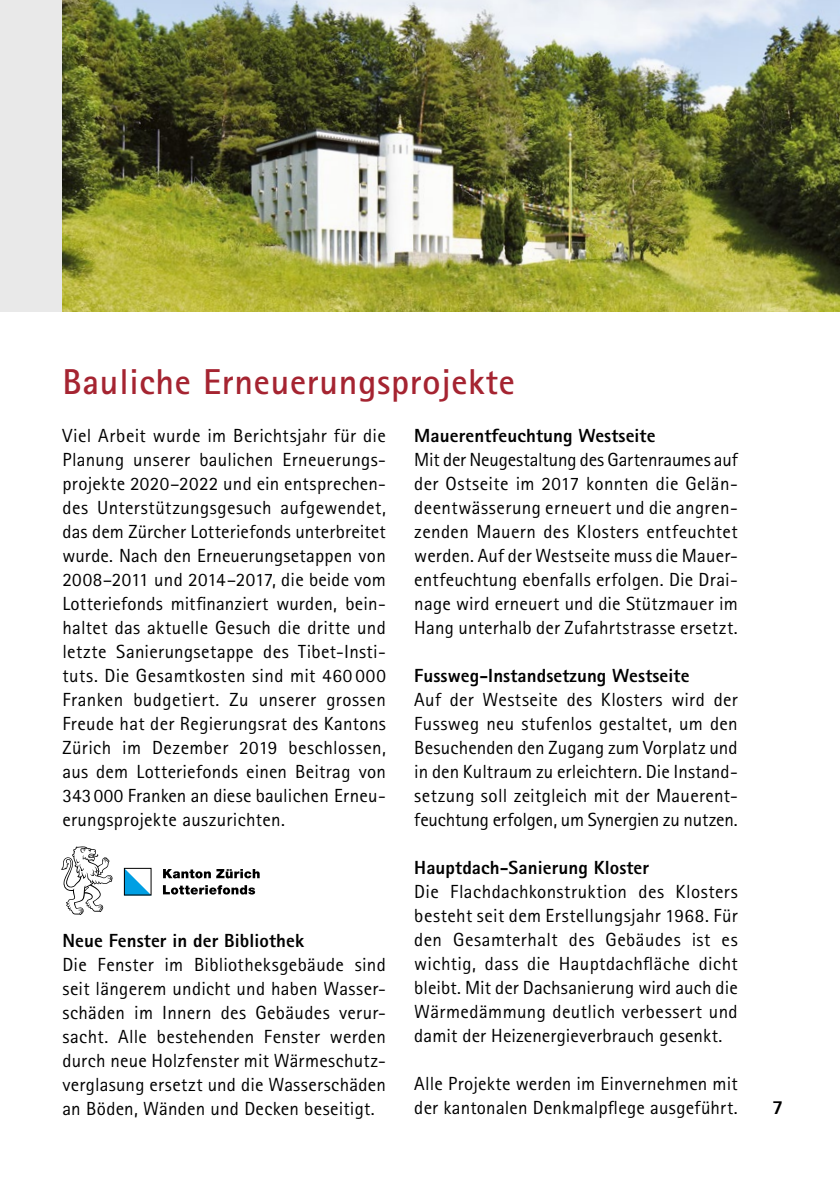
<style>
.page{position:relative;width:840px;height:1191px;background:#fff}
.page>*{position:absolute;margin:0;border:0;box-sizing:border-box;transform-origin:0 0}
.t1{font:700 36px "Rotis Sans Serif";letter-spacing:.02em;color:#a52431}
.t2{font:800 20px "Rotis Sans Serif";color:#000}
.t3{font:19px/24px "Rotis Sans Serif";letter-spacing:.01em;color:#000;text-align:justify}
.t4{font:800 19px "Rotis Sans Serif";letter-spacing:.005em;color:#000}
</style>
<div class="page">
<div style="left:0;top:0;width:62px;height:312px;background:#e9e9e9"></div>
<svg style="left:61px;top:846px;width:52px;height:69px"></svg>
<svg style="left:163px;top:869px;width:96px;height:9px"></svg>
<svg style="left:163px;top:885px;width:92px;height:9px"></svg>
<svg style="left:126px;top:870px;width:23px;height:23px"></svg>
<div style="left:124px;top:868px;width:27px;height:27px;border:1px solid #000"></div>
<img style="left:62px;top:0;width:777px;height:312px">
<h1 class="t1" style="left:62px;top:359px;width:454px">Bauliche Erneuerungsprojekte</h1>
<p class="t3" style="left:62px;top:424px;width:325px">Viel Arbeit wurde im Berichtsjahr für die Planung unserer baulichen Erneuerungs&shy;projekte 2020–2022 und ein entsprechen&shy;des Unterstützungsgesuch aufgewendet, das dem Zürcher Lotteriefonds unterbreitet wurde. Nach den Erneuerungsetappen von 2008–2011 und 2014–2017, die beide vom Lotteriefonds mitfinanziert wurden, bein&shy;haltet das aktuelle Gesuch die dritte und letzte Sanierungsetappe des Tibet-Insti&shy;tuts. Die Gesamtkosten sind mit 460 000<br>Franken budgetiert. Zu unserer grossen Freude hat der Regierungsrat des Kantons Zürich im Dezember 2019 beschlossen, aus dem Lotteriefonds einen Beitrag von 343000 Franken an diese baulichen Erneu&shy;erungsprojekte auszurichten.</p>
<p class="t4" style="left:414px;top:424px;width:242px">Mauerentfeuchtung Westseite</p>
<p class="t3" style="left:414px;top:448px;width:325px">Mit der Neugestaltung des Gartenraumes auf der Ostseite im 2017 konnten die Gelän&shy;deentwässerung erneuert und die angren&shy;zenden Mauern des Klosters entfeuchtet werden. Auf der Westseite muss die Mauer&shy;entfeuchtung ebenfalls erfolgen. Die Drai&shy;nage wird erneuert und die Stützmauer im Hang unterhalb der Zufahrtstrasse ersetzt.</p>
<p class="t4" style="left:414px;top:664px;width:276px">Fussweg-Instandsetzung Westseite</p>
<p class="t3" style="left:414px;top:688px;width:325px">Auf der Westseite des Klosters wird der Fussweg neu stufenlos gestaltet, um den Besuchenden den Zugang zum Vorplatz und in den Kultraum zu erleichtern. Die Instand&shy;setzung soll zeitgleich mit der Mauerent&shy;feuchtung erfolgen, um Synergien zu nutzen.</p>
<p class="t4" style="left:414px;top:856px;width:236px">Hauptdach-Sanierung Kloster</p>
<p class="t3" style="left:414px;top:880px;width:325px">Die Flachdachkonstruktion des Klosters besteht seit dem Erstellungsjahr 1968. Für den Gesamterhalt des Gebäudes ist es wichtig, dass die Hauptdachfläche dicht bleibt. Mit der Dachsanierung wird auch die Wärmedämmung deutlich verbessert und damit der Heizenergieverbrauch gesenkt.</p>
<p class="t3" style="left:414px;top:1072px;width:325px">Alle Projekte werden im Einvernehmen mit der kantonalen Denkmalpflege ausgeführt.</p>
<p class="t4" style="left:62px;top:928px;width:243px">Neue Fenster in der Bibliothek</p>
<p class="t3" style="left:62px;top:952px;width:325px">Die Fenster im Bibliotheksgebäude sind seit längerem undicht und haben Wasser&shy;schäden im Innern des Gebäudes verur&shy;sacht. Alle bestehenden Fenster werden durch neue Holzfenster mit Wärmeschutz&shy;verglasung ersetzt und die Wasserschäden an Böden, Wänden und Decken beseitigt.</p>
<p class="t2" style="left:771px;top:1095px;width:13px">7</p>
</div>
